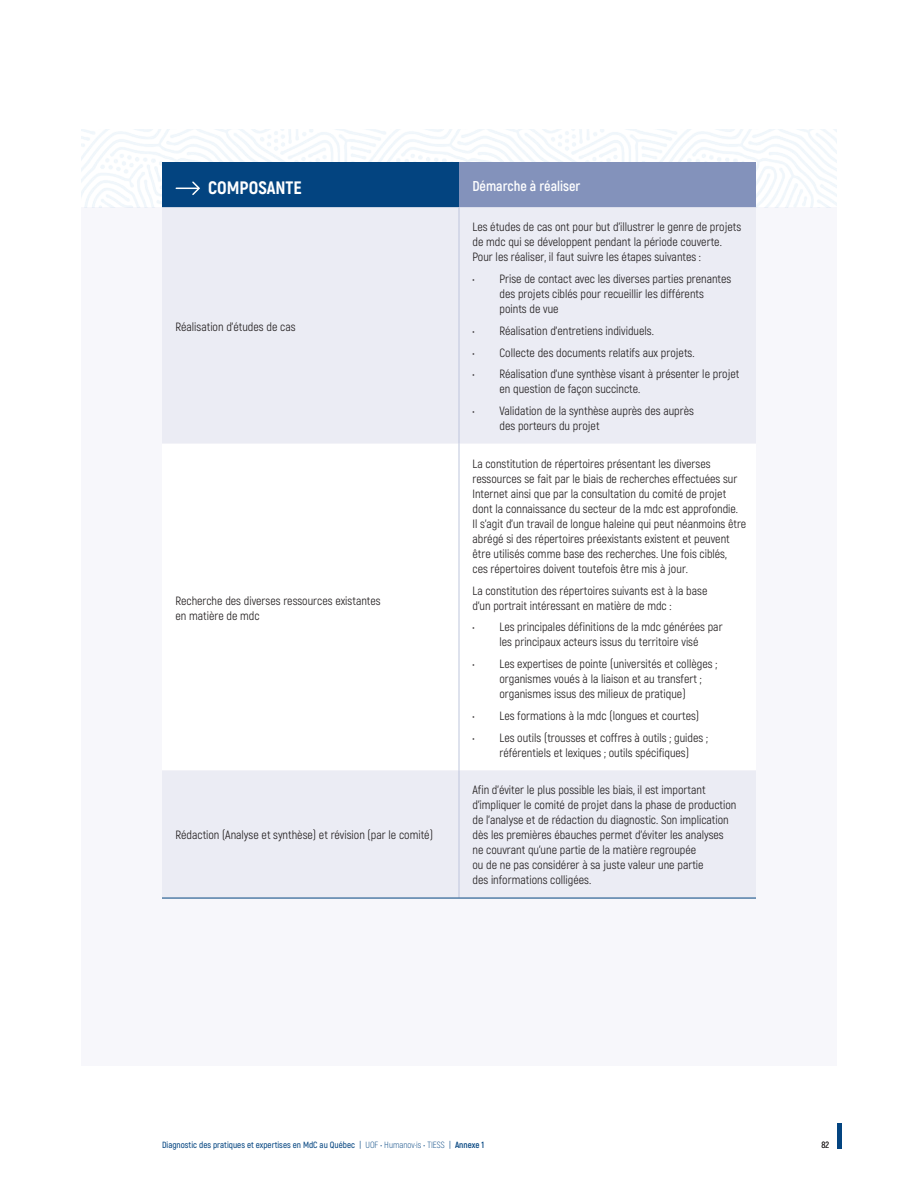
<style>
.page{position:relative;width:918px;height:1188px;background:#fff}
.page>*{position:absolute;margin:0;border:0;box-sizing:border-box;transform-origin:0 0}
.t1{font:800 18px "Akrobat";color:#fff}
.t2{font:700 14.25px "Akrobat";color:#fff}
.t3{font:12px/15px "Akrobat";color:#231f20}
.t4{font:600 9px "Akrobat";color:#034480}
.t5{font:9px "Akrobat";color:#231f20}
.s1{font-weight:400}
.s2{font-weight:300}
.s3{font-weight:700}
</style>
<div class="page">
<hr style="left:837px;top:1123px;width:4px;height:26px;background:#034480">
<div style="left:81px;top:207px;width:756px;height:859px;background:#f7f7fb"></div>
<div style="left:162px;top:162px;width:297px;height:45px;background:#034480"></div>
<div style="left:459px;top:162px;width:297px;height:45px;background:#8392bb"></div>
<div style="left:162px;top:207px;width:594px;height:691px;background:#ebecf4"></div>
<svg style="left:162px;top:444px;width:594px;height:326px"></svg>
<hr style="left:459px;top:207px;width:1px;height:237px;background:#bfc6dd">
<hr style="left:459px;top:444px;width:1px;height:326px;background:#bfc6dd">
<hr style="left:459px;top:770px;width:1px;height:128px;background:#bfc6dd">
<hr style="left:162px;top:898px;width:297px;height:1px;background:#034480">
<hr style="left:459px;top:898px;width:297px;height:1px;background:#034480">
<svg style="left:176px;top:181px;width:24px;height:14px"></svg>
<h1 class="t1" style="left:208px;top:176px;width:95px">COMPOSANTE</h1>
<p class="t2" style="left:472px;top:177px;width:109px">Démarche à réaliser</p>
<p class="t3" style="left:176px;top:319px;width:122px">Réalisation d’études de cas</p>
<p class="t3" style="left:176px;top:593px;width:207px">Recherche des diverses ressources existantes en matière de mdc</p>
<p class="t3" style="left:176px;top:828px;width:259px">Rédaction (Analyse et synthèse) et révision (par le comité)</p>
<p class="t3" style="left:472px;top:220px;width:270px">Les études de cas ont pour but d’illustrer le genre de projets de mdc qui se développent pendant la période couverte.<br>Pour les réaliser, il faut suivre les étapes suivantes :</p>
<p class="t3" style="left:500px;top:272px;width:233px;text-indent:-27px">• Prise de contact avec les diverses parties prenantes des projets ciblés pour recueillir les différents points de vue</p>
<p class="t3" style="left:472px;top:323px;width:183px">• Réalisation d’entretiens individuels.</p>
<p class="t3" style="left:472px;top:345px;width:224px">• Collecte des documents relatifs aux projets.</p>
<p class="t3" style="left:500px;top:367px;width:241px;text-indent:-27px">• Réalisation d’une synthèse visant à présenter le projet en question de façon succincte.</p>
<p class="t3" style="left:500px;top:403px;width:196px;text-indent:-27px">• Validation de la synthèse auprès des auprès des porteurs du projet</p>
<p class="t3" style="left:472px;top:456px;width:275px">La constitution de répertoires présentant les diverses ressources se fait par le biais de recherches effectuées sur Internet ainsi que par la consultation du comité de projet dont la connaissance du secteur de la mdc est approfondie.<br>Il s’agit d’un travail de longue haleine qui peut néanmoins être abrégé si des répertoires préexistants existent et peuvent être utilisés comme base des recherches. Une fois ciblés,<br>ces répertoires doivent toutefois être mis à jour.</p>
<p class="t3" style="left:472px;top:583px;width:236px">La constitution des répertoires suivants est à la base d’un portrait intéressant en matière de mdc :</p>
<p class="t3" style="left:472px;top:620px;width:252px;text-align:center">• Les principales définitions de la mdc générées par les principaux acteurs issus du territoire visé</p>
<p class="t3" style="left:500px;top:657px;width:219px;text-indent:-27px">• Les expertises de pointe (universités et collèges ; organismes voués à la liaison et au transfert ; organismes issus des milieux de pratique)</p>
<p class="t3" style="left:472px;top:708px;width:228px">• Les formations à la mdc (longues et courtes)</p>
<p class="t3" style="left:500px;top:730px;width:210px;text-indent:-27px">• Les outils (trousses et coffres à outils ; guides ; référentiels et lexiques ; outils spécifiques)</p>
<p class="t3" style="left:472px;top:783px;width:266px">Afin d’éviter le plus possible les biais, il est important d’impliquer le comité de projet dans la phase de production de l’analyse et de rédaction du diagnostic. Son implication dès les premières ébauches permet d’éviter les analyses ne couvrant qu’une partie de la matière regroupée<br>ou de ne pas considérer à sa juste valeur une partie<br>des informations colligées.</p>
<p class="t4" style="left:162px;top:1139px;width:324px">Diagnostic des pratiques et expertises en MdC au Québec <span class="s1">|</span> <span class="s2">UOF</span> <span class="s1">•</span> <span class="s2">Humanov·is</span> <span class="s1">•</span> <span class="s2">TIESS</span> <span class="s1">|</span> <span class="s3">Annexe 1</span></p>
<p class="t5" style="left:821px;top:1139px;width:9px">82</p>
</div>
